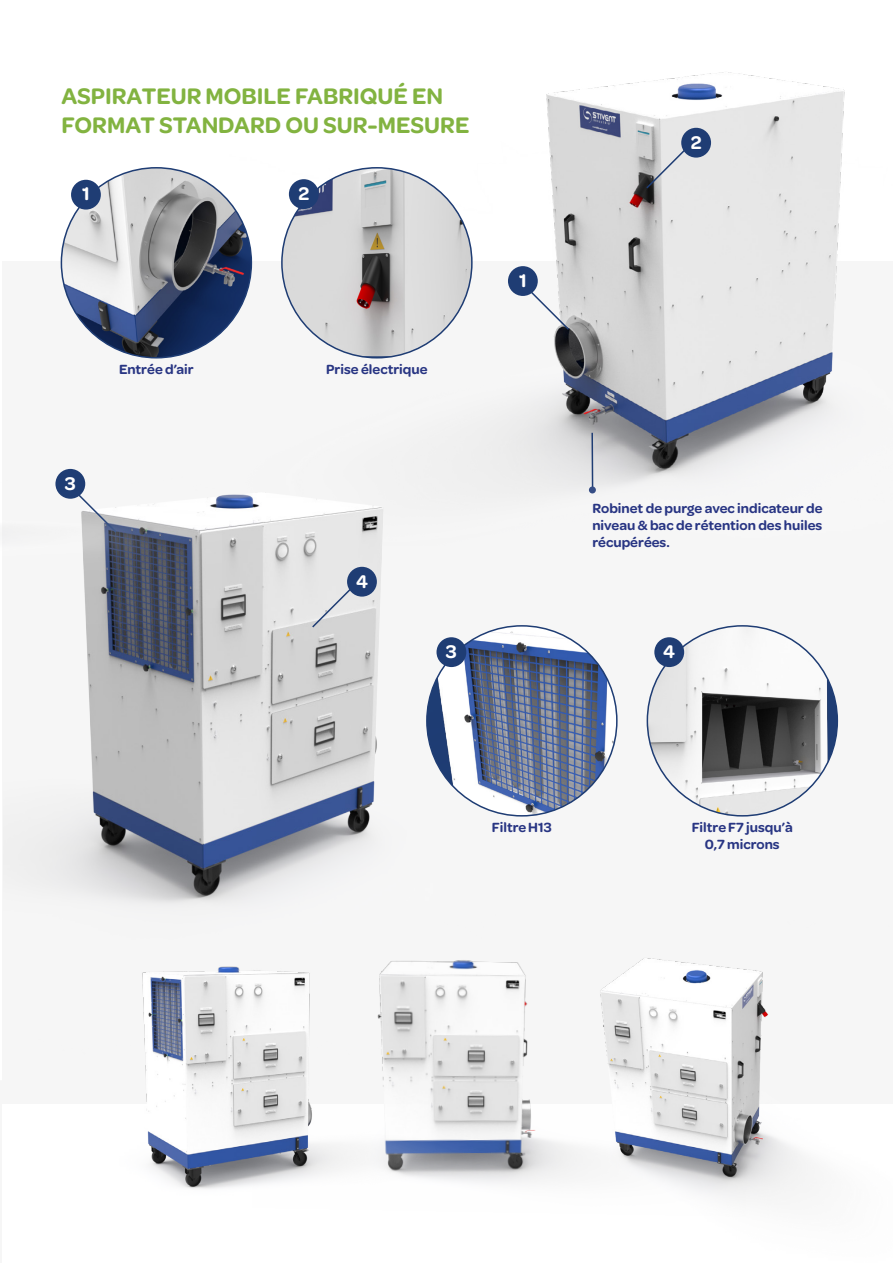
<style>
.page{position:relative;width:893px;height:1263px;background:#fff}
.page>*{position:absolute;margin:0;border:0;box-sizing:border-box;transform-origin:0 0}
.t1{font:600 24px/28.8px "Omnes";color:#82b340}
.t2{font:600 19.5px "Omnes";color:#fff}
.t3{font:600 14.25px/17.1px "Omnes";color:#283583;text-align:center}
</style>
<div class="page">
<div style="left:2px;top:261px;width:890px;height:842px;background:#f6f6f6"></div>
<img style="left:230px;top:72px;width:615px;height:359px">
<div style="left:508px;top:266px;width:30px;height:30px;background:#1f3d74;border-radius:50%"></div>
<svg style="left:529px;top:290px;width:42px;height:41px"></svg>
<div style="left:681px;top:128px;width:30px;height:30px;background:#1f3d74;border-radius:50%"></div>
<svg style="left:645px;top:146px;width:44px;height:44px;background:#c2c4c7"></svg>
<img style="left:49px;top:431px;width:756px;height:472px">
<div style="left:347px;top:567px;width:30px;height:30px;background:#1f3d74;border-radius:50%"></div>
<svg style="left:311px;top:585px;width:44px;height:44px"></svg>
<img style="left:142px;top:961px;width:298px;height:228px">
<img style="left:440px;top:958px;width:368px;height:240px">
<img style="left:61px;top:168px;width:190px;height:190px;border-radius:95px">
<div style="left:71px;top:180px;width:30px;height:30px;background:#1f3d74;border-radius:50%"></div>
<img style="left:282px;top:168px;width:190px;height:188px">
<div style="left:289px;top:179px;width:30px;height:30px;background:#1f3d74;border-radius:50%"></div>
<img style="left:427px;top:626px;width:190px;height:190px;border-radius:95px">
<img style="left:647px;top:626px;width:190px;height:190px;border-radius:95px">
<div style="left:436px;top:637px;width:30px;height:30px;background:#1f3d74;border-radius:50%"></div>
<div style="left:654px;top:637px;width:30px;height:30px;background:#1f3d74;border-radius:50%"></div>
<img style="left:49px;top:216px;width:172px;height:407px">
<hr style="left:591px;top:433px;width:2px;height:57px;background:#1f3d74">
<div style="left:589px;top:486px;width:7px;height:7px;background:#364d85;border-radius:50%"></div>
<h1 class="t1" style="left:61px;top:81px;width:409px">ASPIRATEUR MOBILE FABRIQUÉ EN<br>FORMAT STANDARD OU SUR-MESURE</h1>
<h2 class="t2" style="left:82px;top:180px;width:9px">1</h2>
<h2 class="t2" style="left:65px;top:469px;width:13px">3</h2>
<p class="t3" style="left:119px;top:360px;width:76px">Entrée d’air</p>
<h2 class="t2" style="left:298px;top:179px;width:12px">2</h2>
<p class="t3" style="left:326px;top:360px;width:103px">Prise électrique</p>
<h2 class="t2" style="left:356px;top:567px;width:13px">4</h2>
<h2 class="t2" style="left:519px;top:266px;width:9px">1</h2>
<h2 class="t2" style="left:691px;top:128px;width:12px">2</h2>
<p class="t3" style="left:592px;top:499px;width:232px;text-align:justify">Robinet de purge avec indicateur de niveau &amp; bac de rétention des huiles récupérées.</p>
<h2 class="t2" style="left:446px;top:637px;width:13px">3</h2>
<h2 class="t2" style="left:663px;top:637px;width:13px">4</h2>
<p class="t3" style="left:492px;top:818px;width:61px">FiltreH13</p>
<p class="t3" style="left:692px;top:818px;width:102px">Filtre F7 jusqu’à<br>0,7 microns</p>
</div>
